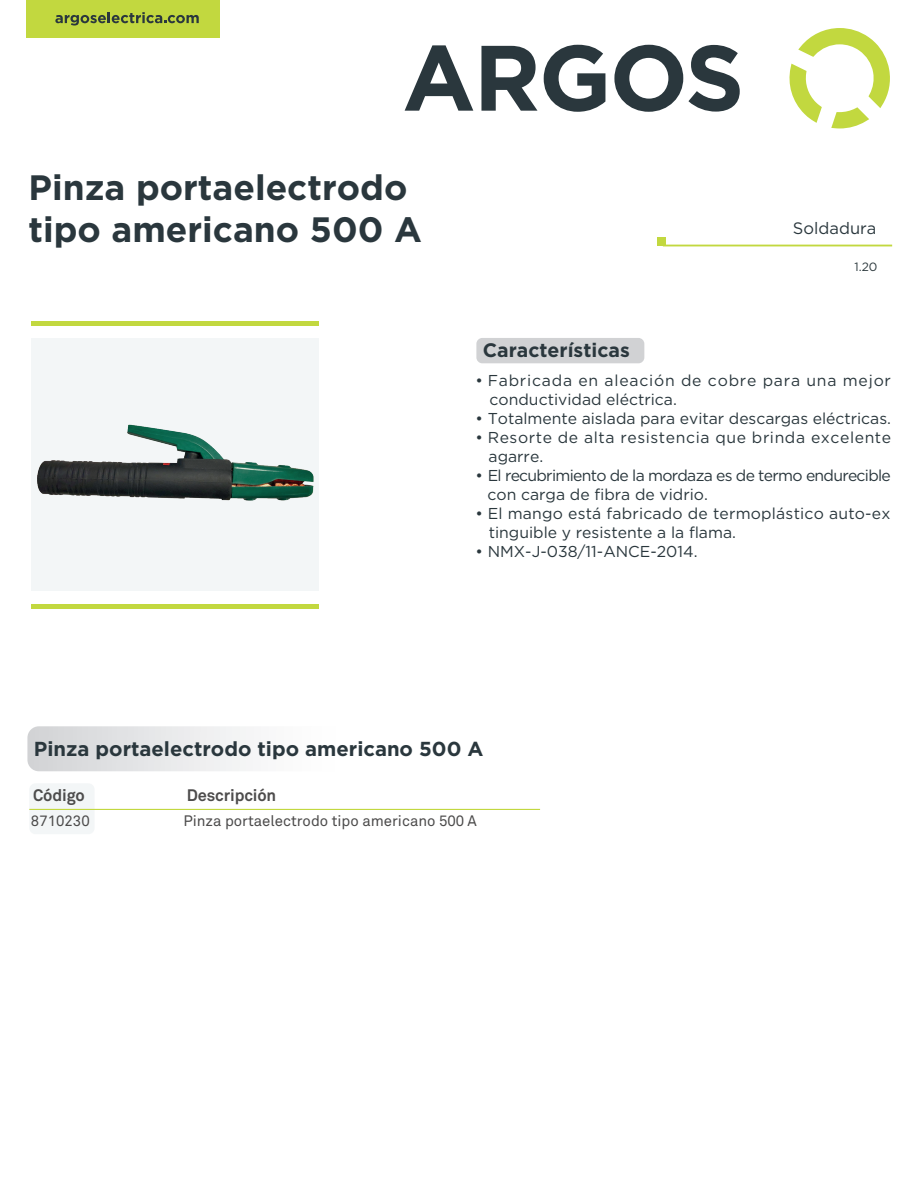
<style>
.page{position:relative;width:918px;height:1188px;background:#fff}
.page>*{position:absolute;margin:0;border:0;box-sizing:border-box;transform-origin:0 0}
.t1{font:700 35.25px/42.3px "Gotham";color:#2a373d}
.t2{font:700 20.25px "Gotham";color:#2a373d}
.t3{font:700 19.5px "Gotham";color:#2a373d}
.t4{font:700 16.5px "Akkurat Pro";letter-spacing:-.01em;color:#4d4c4c}
.t5{font:16.5px "Gotham";color:#2a373d}
.t6{font:15.75px/18.9px "Gotham";color:#2a373d}
.t7{font:15.75px/18.9px "Gotham";letter-spacing:-.045em;color:#2a373d}
.t8{font:15.75px/18.9px "Gotham";letter-spacing:.05em;color:#2a373d}
.t9{font:15.75px/18.9px "Gotham";letter-spacing:.035em;color:#2a373d}
.t10{font:15px "Akkurat Pro";color:#4c4b4b}
.t11{font:12px "Gotham";color:#2c393d}
</style>
<div class="page">
<div style="left:31px;top:339px;width:287px;height:252px;background:#f3f6f7"></div>
<div style="left:31px;top:321px;width:287px;height:5px;background:#c2d83f"></div>
<div style="left:31px;top:604px;width:287px;height:5px;background:#c2d83f"></div>
<div style="left:29px;top:783px;width:66px;height:51px;background:#f3f6f7;border-radius:6px"></div>
<div style="left:476px;top:338px;width:168px;height:25px;background:#d1d2d4;border-radius:6px"></div>
<div style="left:26px;top:0;width:194px;height:38px;background:#c2d83f"></div>
<svg style="left:55px;top:12px;width:144px;height:14px"></svg>
<hr style="left:663px;top:245px;width:229px;height:1px;background:#c2d83f">
<div style="left:657px;top:237px;width:9px;height:9px;background:#c2d83f"></div>
<svg style="left:789px;top:28px;width:101px;height:100px"></svg>
<svg style="left:405px;top:45px;width:68px;height:66px"></svg>
<svg style="left:481px;top:46px;width:56px;height:65px"></svg>
<svg style="left:544px;top:45px;width:61px;height:67px"></svg>
<svg style="left:614px;top:45px;width:126px;height:67px"></svg>
<svg style="left:27px;top:726px;width:219px;height:45px"></svg>
<hr style="left:29px;top:809px;width:511px;height:1px;background:#c2d83f">
<img style="left:37px;top:424px;width:277px;height:77px">
<h1 class="t1" style="left:29px;top:166px;width:395px">Pinza portaelectrodo tipo americano 500 A</h1>
<p class="t5" style="left:793px;top:218px;width:85px">Soldadura</p>
<p class="t3" style="left:483px;top:337px;width:149px">Características</p>
<p class="t11" style="left:854px;top:259px;width:25px">1.20</p>
<p class="t8" style="left:490px;top:371px;width:403px;text-indent:-14px">• Fabricada en aleación de cobre para una mejor conductividad eléctrica.</p>
<p class="t6" style="left:475px;top:409px;width:417px">• Totalmente aislada para evitar descargas eléctricas.</p>
<p class="t9" style="left:489px;top:428px;width:404px;text-indent:-13px">• Resorte de alta resistencia que brinda excelente agarre.</p>
<p class="t7" style="left:488px;top:466px;width:405px;text-indent:-12px">• El recubrimiento de la mordaza es de termo endurecible con carga de fibra de vidrio.</p>
<p class="t6" style="left:489px;top:503px;width:403px;text-indent:-13px">• El mango está fabricado de termoplástico auto-ex tinguible y resistente a la flama.</p>
<p class="t6" style="left:475px;top:541px;width:224px">• NMX-J-038/11-ANCE-2014.</p>
<p class="t2" style="left:34px;top:735px;width:451px">Pinza portaelectrodo tipo americano 500 A</p>
<p class="t4" style="left:33px;top:784px;width:53px">Código</p>
<p class="t4" style="left:187px;top:784px;width:91px">Descripción</p>
<p class="t10" style="left:31px;top:813px;width:60px">8710230</p>
<p class="t10" style="left:183px;top:813px;width:295px">Pinza portaelectrodo tipo americano 500 A</p>
</div>
